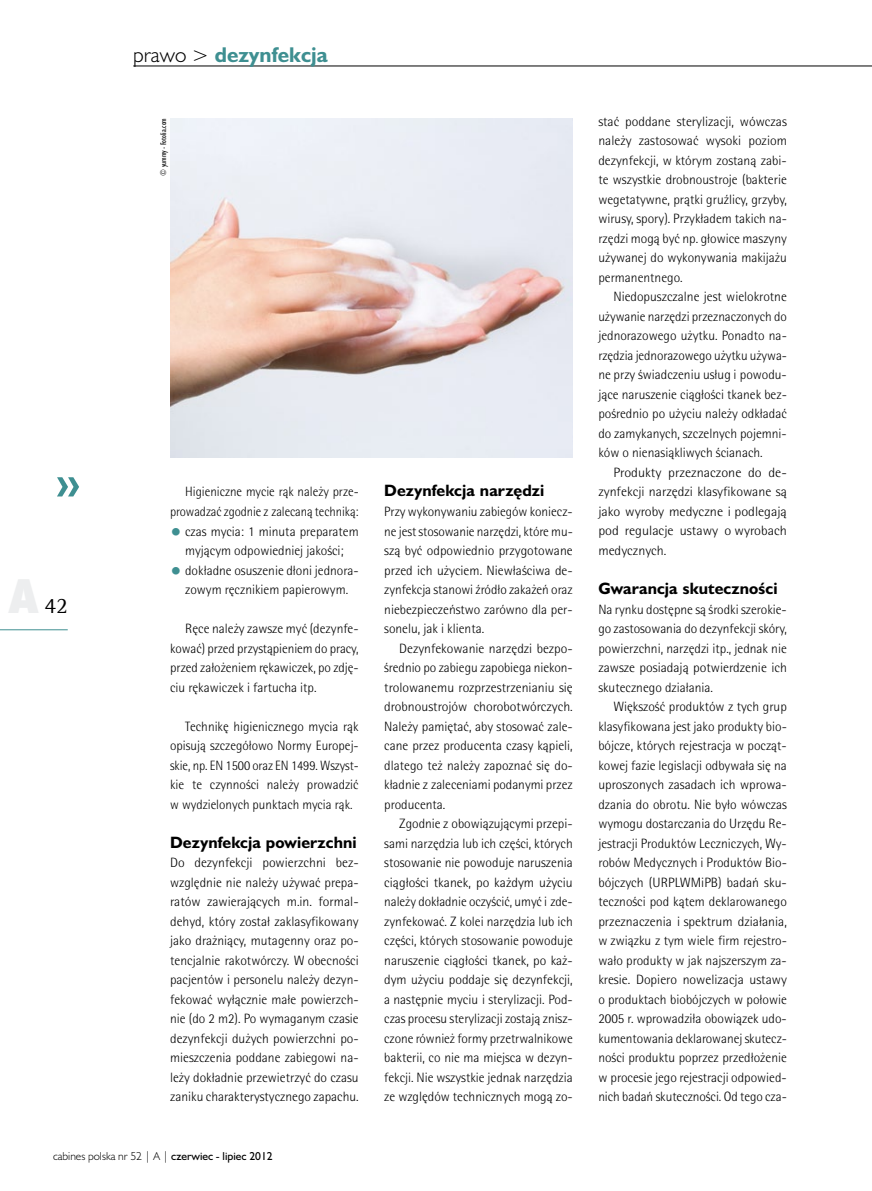
<style>
.page{position:relative;width:872px;height:1191px;background:#fff}
.page>*{position:absolute;margin:0;border:0;box-sizing:border-box;transform-origin:0 0}
.t1{font:22.5px "Rotis Semi Serif Pl";color:#000}
.t2{font:700 19.5px "Humanst 521 PL";color:#3e8f91}
.t3{font:700 15px "Humanst 521 PL";letter-spacing:.005em;color:#000}
.t4{font:300 13.5px/19.5px "Rotis Semi Sans Pl";color:#000;text-align:justify}
.t5{font:300 13.5px/19.5px "Rotis Semi Sans Pl";color:#000;text-align:justify;scale:1.05 1}
.t6{font:300 13.5px/19.5px "Rotis Semi Sans Pl";color:#000;text-align:right;scale:.96 1}
.t7{font:300 10.5px "Humanst 521 Lt PL";color:#000}
.t8{font:7.5px "Humanst 521 Cn PL";color:#000}
.s1{font-family:"Humanst 521 Lt PL";font-weight:300;color:#000}
.s2{font-family:"Humanst 521 X Bd Cn PL";font-size:45px;color:#edeeef}
.s3{font-family:"Rotis Sans Serif Pl";font-weight:700;font-stretch:expanded;font-size:21px;color:#3e8f91}
.s4{font-family:"Humanst 521 PL";font-weight:400}
</style>
<div class="page">
<hr style="left:0;top:629px;width:68px;height:1px;background:#3e8f91">
<svg style="left:57px;top:477px;width:22px;height:19px"></svg>
<hr style="left:133px;top:66px;width:739px;height:1px;background:#000">
<img style="left:170px;top:118px;width:403px;height:339px">
<h2 class="t2" style="left:133px;top:41px;width:196px"><span class="s1">prawo &gt;</span> dezynfekcja</h2>
<p class="t8" style="left:158px;top:176px;width:59px;rotate:-90deg">© yummy - Fotolia.com</p>
<h1 class="t1" style="left:9px;top:592px;width:60px"><span class="s2">A</span>42</h1>
<p class="t6" style="left:170px;top:482px;width:198px">Higieniczne mycie rąk należy prze&shy;prowadzać zgodnie z zalecaną techniką:</p>
<p class="t4" style="left:170px;top:521px;width:190px;text-align:center"><span class="s3">•</span> czas mycia: 1 minuta preparatem myjącym odpowiedniej jakości;</p>
<p class="t4" style="left:170px;top:560px;width:190px;text-align:center"><span class="s3">•</span> dokładne osuszenie dłoni jednora&shy;zowym ręcznikiem papierowym.</p>
<p class="t4" style="left:170px;top:618px;width:190px;text-indent:15px">Ręce należy zawsze myć (dezynfe&shy;kować) przed przystąpieniem do pracy, przed założeniem rękawiczek, po zdję&shy;ciu rękawiczek i fartucha itp.</p>
<p class="t4" style="left:170px;top:716px;width:190px;text-indent:15px">Technikę higienicznego mycia rąk opisują szczegółowo Normy Europej&shy;skie, np. EN 1500 oraz EN 1499. Wszyst&shy;kie te czynności należy prowadzić w wydzielonych punktach mycia rąk.</p>
<p class="t3" style="left:170px;top:831px;width:188px">Dezynfekcja powierzchni</p>
<p class="t4" style="left:170px;top:852px;width:190px">Do dezynfekcji powierzchni bez&shy;względnie nie należy używać prepa&shy;ratów zawierających m.in. formal&shy;dehyd, który został zaklasyfikowany jako drażniący, mutagenny oraz po&shy;tencjalnie rakotwórczy. W obecności pacjentów i personelu należy dezyn&shy;fekować wyłącznie małe powierzch&shy;nie (do 2 m2). Po wymaganym czasie dezynfekcji dużych powierzchni po&shy;mieszczenia poddane zabiegowi na&shy;leży dokładnie przewietrzyć do czasu zaniku charakterystycznego zapachu.</p>
<p class="t7" style="left:53px;top:1149px;width:221px">cabines polska nr 52 | A | <span class="s4">czerwiec - lipiec 2012</span></p>
<p class="t3" style="left:384px;top:480px;width:161px">Dezynfekcja narzędzi</p>
<p class="t4" style="left:384px;top:501px;width:190px">Przy wykonywaniu zabiegów koniecz&shy;ne jest stosowanie narzędzi, które mu&shy;szą być odpowiednio przygotowane przed ich użyciem. Niewłaściwa de&shy;zynfekcja stanowi źródło zakażeń oraz niebezpieczeństwo zarówno dla per&shy;sonelu, jak i klienta.</p>
<p class="t4" style="left:384px;top:638px;width:190px;text-indent:15px">Dezynfekowanie narzędzi bezpo&shy;średnio po zabiegu zapobiega niekon&shy;trolowanemu rozprzestrzenianiu się drobnoustrojów chorobotwórczych.<br>Należy pamiętać, aby stosować zale&shy;cane przez producenta czasy kąpieli, dlatego też należy zapoznać się do&shy;kładnie z zaleceniami podanymi przez producenta.</p>
<p class="t4" style="left:384px;top:813px;width:190px;text-indent:15px">Zgodnie z obowiązującymi przepi&shy;sami narzędzia lub ich części, których stosowanie nie powoduje naruszenia ciągłości tkanek, po każdym użyciu należy dokładnie oczyścić, umyć i zde&shy;zynfekować. Z kolei narzędzia lub ich części, których stosowanie powoduje naruszenie ciągłości tkanek, po każ&shy;dym użyciu poddaje się dezynfekcji, a następnie myciu i sterylizacji. Pod&shy;czas procesu sterylizacji zostają znisz&shy;czone również formy przetrwalnikowe bakterii, co nie ma miejsca w dezyn&shy;fekcji. Nie wszystkie jednak narzędzia ze względów technicznych mogą zo-</p>
<p class="t4" style="left:598px;top:111px;width:190px">stać poddane sterylizacji, wówczas należy zastosować wysoki poziom dezynfekcji, w którym zostaną zabi&shy;te wszystkie drobnoustroje (bakterie wegetatywne, prątki gruźlicy, grzyby, wirusy, spory). Przykładem takich na&shy;rzędzi mogą być np. głowice maszyny używanej do wykonywania makijażu permanentnego.</p>
<p class="t4" style="left:598px;top:287px;width:190px;text-indent:15px">Niedopuszczalne jest wielokrotne używanie narzędzi przeznaczonych do jednorazowego użytku. Ponadto na&shy;rzędzia jednorazowego użytku używa&shy;ne przy świadczeniu usług i powodu&shy;jące naruszenie ciągłości tkanek bez&shy;pośrednio po użyciu należy odkładać do zamykanych, szczelnych pojemni&shy;ków o nienasiąkliwych ścianach.</p>
<p class="t5" style="left:598px;top:462px;width:181px;text-indent:15px">Produkty przeznaczone do de&shy;zynfekcji narzędzi klasyfikowane są jako wyroby medyczne i podlegają pod regulacje ustawy o wyrobach medycznych.</p>
<p class="t3" style="left:598px;top:578px;width:181px">Gwarancja skuteczności</p>
<p class="t4" style="left:598px;top:599px;width:190px">Na rynku dostępne są środki szerokie&shy;go zastosowania do dezynfekcji skóry, powierzchni, narzędzi itp., jednak nie zawsze posiadają potwierdzenie ich skutecznego działania.</p>
<p class="t4" style="left:598px;top:696px;width:190px;text-indent:15px">Większość produktów z tych grup klasyfikowana jest jako produkty bio&shy;bójcze, których rejestracja w począt&shy;kowej fazie legislacji odbywała się na uproszonych zasadach ich wprowa&shy;dzania do obrotu. Nie było wówczas wymogu dostarczania do Urzędu Re&shy;jestracji Produktów Leczniczych, Wy&shy;robów Medycznych i Produktów Bio&shy;bójczych (URPLWMiPB) badań sku&shy;teczności pod kątem deklarowanego przeznaczenia i spektrum działania, w związku z tym wiele firm rejestro&shy;wało produkty w jak najszerszym za&shy;kresie. Dopiero nowelizacja ustawy o produktach biobójczych w połowie 2005 r. wprowadziła obowiązek udo&shy;kumentowania deklarowanej skutecz&shy;ności produktu poprzez przedłożenie w procesie jego rejestracji odpowied&shy;nich badań skuteczności. Od tego cza-</p>
</div>
